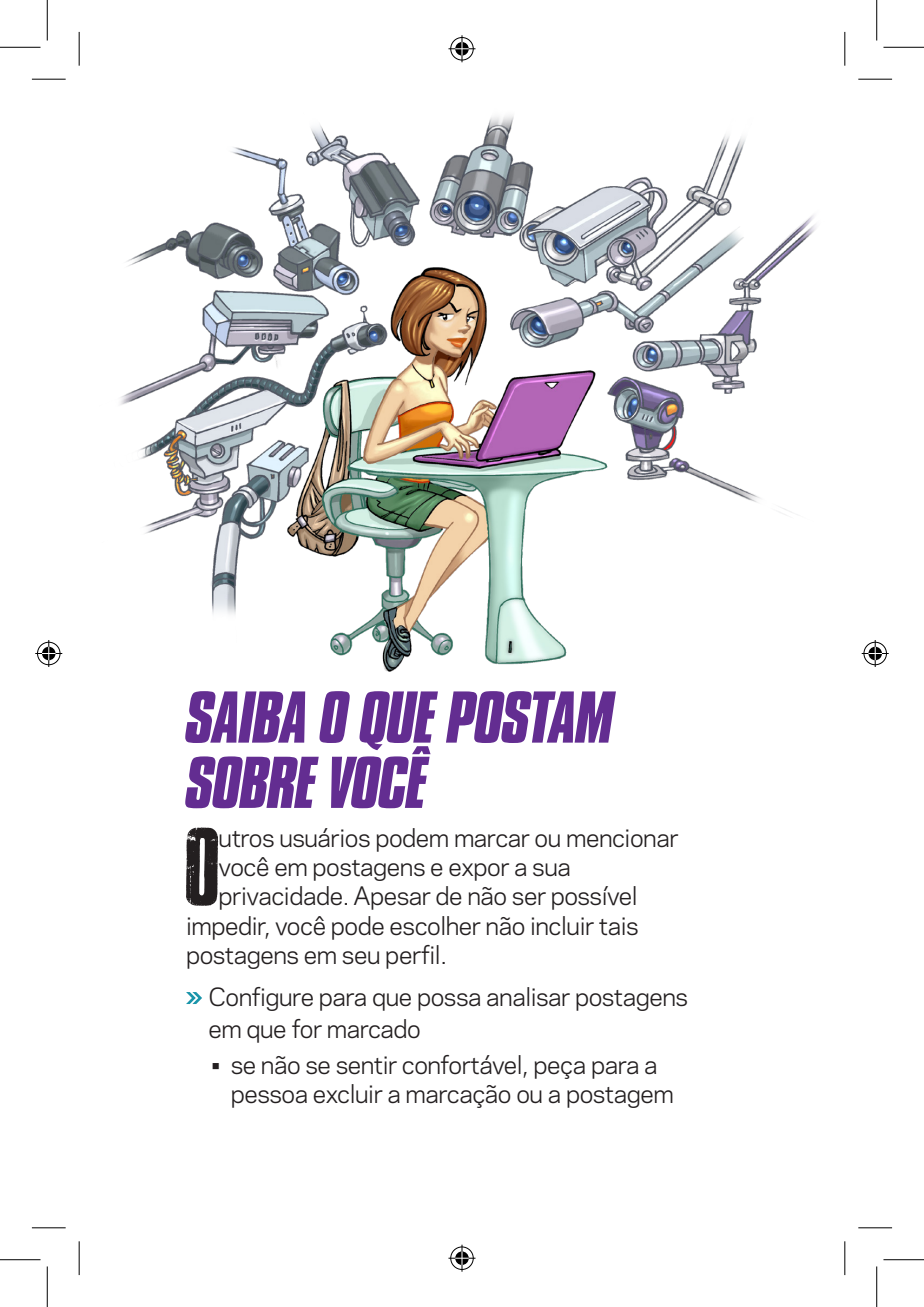
<style>
.page{position:relative;width:924px;height:1307px;background:#fff}
.page>*{position:absolute;margin:0;border:0;box-sizing:border-box;transform-origin:0 0}
.t1{font:92.92px "Cross Town";color:#231f20}
.t2{font:italic 700 63px/65.2px "Compacta BT";letter-spacing:-.025em;color:#632d91}
.t3{font:23.62px/32.4px "Galaxie Polaris";letter-spacing:-.02em;color:#231f20}
</style>
<div class="page">
<img style="left:120px;top:115px;width:696px;height:557px">
<svg style="left:186px;top:992px;width:16px;height:12px"></svg>
<hr style="left:32px;top:79px;width:34px;height:1px;background:#000">
<hr style="left:858px;top:79px;width:34px;height:1px;background:#000">
<hr style="left:32px;top:1227px;width:34px;height:1px;background:#000">
<hr style="left:858px;top:1227px;width:34px;height:1px;background:#000">
<hr style="left:79px;top:32px;width:1px;height:34px;background:#000">
<hr style="left:79px;top:1241px;width:1px;height:33px;background:#000">
<hr style="left:844px;top:32px;width:1px;height:34px;background:#000">
<hr style="left:844px;top:1241px;width:1px;height:33px;background:#000">
<hr style="left:0;top:47px;width:40px;height:1px;background:#000">
<hr style="left:883px;top:47px;width:41px;height:1px;background:#000">
<hr style="left:0;top:1259px;width:40px;height:1px;background:#000">
<hr style="left:883px;top:1259px;width:41px;height:1px;background:#000">
<hr style="left:47px;top:0;width:1px;height:41px;background:#000">
<hr style="left:47px;top:1266px;width:1px;height:40px;background:#000">
<hr style="left:876px;top:0;width:1px;height:41px;background:#000">
<hr style="left:876px;top:1266px;width:1px;height:40px;background:#000">
<svg style="left:448px;top:35px;width:27px;height:27px"></svg>
<svg style="left:448px;top:1244px;width:27px;height:27px"></svg>
<svg style="left:35px;top:640px;width:27px;height:27px"></svg>
<svg style="left:861px;top:640px;width:27px;height:27px"></svg>
<p class="t2" style="left:186px;top:685px;width:430px">SAIBA O QUE POSTAM<br>SOBRE VOCÊ</p>
<p class="t1" style="left:186px;top:826px;width:36px">o</p>
<p class="t3" style="left:219px;top:820px;width:461px">utros usuários podem marcar ou mencionar</p>
<p class="t3" style="left:219px;top:849px;width:354px">você em postagens e expor a sua</p>
<p class="t3" style="left:219px;top:878px;width:421px">privacidade. Apesar de não ser possível</p>
<p class="t3" style="left:186px;top:908px;width:454px">impedir, você pode escolher não incluir tais</p>
<p class="t3" style="left:186px;top:937px;width:262px">postagens em seu perfil.</p>
<p class="t3" style="left:208px;top:979px;width:481px">Configure para que possa analisar postagens em que for marcado</p>
<p class="t3" style="left:231px;top:1049px;width:445px;line-height:29.2px;text-indent:-19px">• se não se sentir confortável, peça para a pessoa excluir a marcação ou a postagem</p>
</div>
